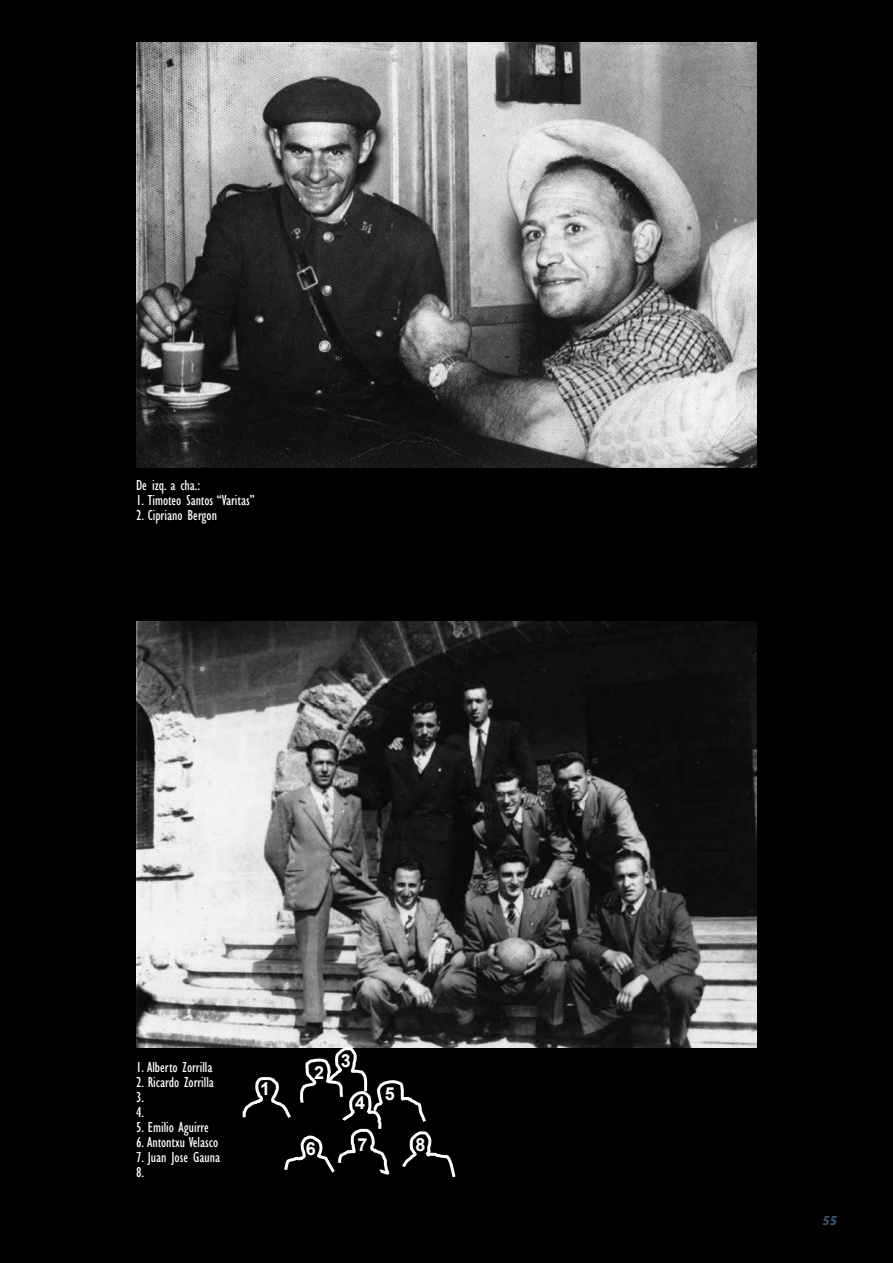
<style>
.page{position:relative;width:893px;height:1263px;background:#000}
.page>*{position:absolute;margin:0;border:0;box-sizing:border-box;transform-origin:0 0}
.t1{font:700 18px "Arial";color:#fff}
.t2{font:condensed 15px/15px "Gill Sans Std";color:#fff}
.t3{font:italic 700 13.5px "HP Simplified";color:#374f67}
</style>
<div class="page">
<img style="left:136px;top:622px;width:621px;height:425px">
<img style="left:136px;top:43px;width:621px;height:425px">
<svg style="left:241px;top:1007px;width:216px;height:171px"></svg>
<p class="t2" style="left:136px;top:478px;width:66px">De izq. a cha.:</p>
<p class="t2" style="left:136px;top:493px;width:120px">1. Timoteo Santos “Varitas”</p>
<p class="t2" style="left:136px;top:508px;width:82px">2. Cipriano Bergon</p>
<p class="t2" style="left:136px;top:1060px;width:78px">1. Alberto Zorrilla</p>
<p class="t2" style="left:136px;top:1075px;width:79px">2. Ricardo Zorrilla<br>3.<br>4.</p>
<p class="t2" style="left:136px;top:1120px;width:74px">5. Emilio Aguirre</p>
<p class="t2" style="left:136px;top:1135px;width:84px">6. Antontxu Velasco</p>
<p class="t2" style="left:136px;top:1150px;width:85px">7. Juan Jose Gauna<br>8.</p>
<p class="t1" style="left:260px;top:1075px;width:12px">1</p>
<p class="t1" style="left:314px;top:1060px;width:12px">2</p>
<p class="t1" style="left:341px;top:1048px;width:12px">3</p>
<p class="t1" style="left:355px;top:1090px;width:12px">4</p>
<p class="t1" style="left:385px;top:1080px;width:12px">5</p>
<p class="t1" style="left:306px;top:1136px;width:12px">6</p>
<p class="t1" style="left:357px;top:1132px;width:12px">7</p>
<p class="t1" style="left:415px;top:1132px;width:12px">8</p>
<p class="t3" style="left:822px;top:1212px;width:16px">55</p>
</div>
